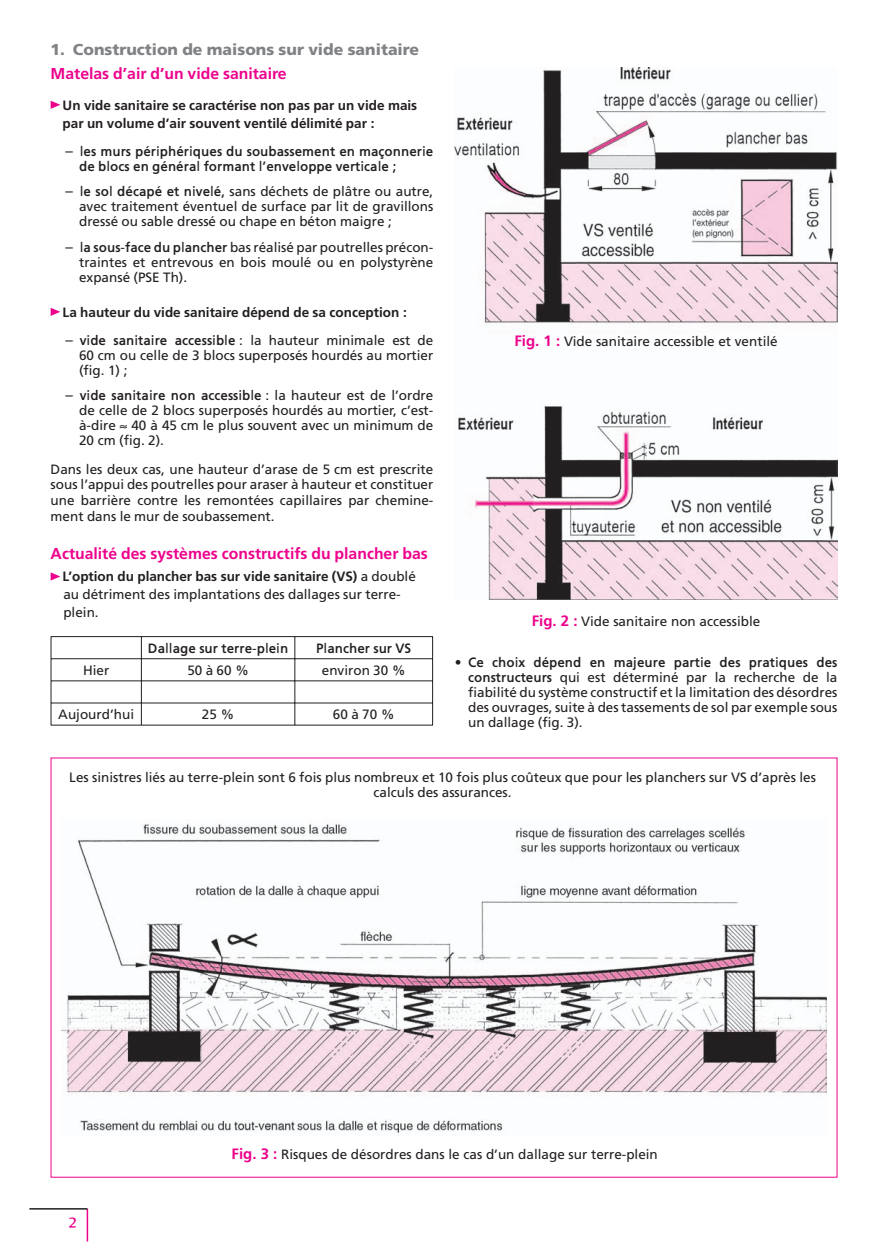
<style>
.page{position:relative;width:886px;height:1253px;background:#fff}
.page>*{position:absolute;margin:0;border:0;box-sizing:border-box;transform-origin:0 0}
.t1{font:700 15.75px "Frutiger";color:#ed028c}
.t2{font:900 15.75px "Frutiger";color:#808285}
.t3{font:15px "Advert Rough Two";color:#ed028c}
.t4{font:13.5px/15px "Frutiger";color:#231f20;text-align:justify}
.t5{font:13.5px/15px "Frutiger SB";color:#231f20}
.t6{font:700 13.5px/18px "Frutiger";color:#231f20}
.s1{font-family:"Frutiger";font-size:15px}
.s2{font-size:15px}
.s3{font-family:"Frutiger SB"}
.s4{font-family:"Frutiger"}
.s5{font-weight:700}
.s6{font-weight:700;font-size:15px;color:#ed028c}
</style>
<div class="page">
<hr style="left:87px;top:1209px;width:1px;height:32px;background:#ed028c">
<hr style="left:29px;top:1208px;width:58px;height:1px;background:#231f20">
<img style="left:61px;top:821px;width:766px;height:313px">
<img style="left:455px;top:67px;width:382px;height:532px">
<svg style="left:51px;top:101px;width:9px;height:8px"></svg>
<svg style="left:51px;top:308px;width:9px;height:8px"></svg>
<svg style="left:51px;top:572px;width:9px;height:8px"></svg>
<hr style="left:51px;top:636px;width:90px;height:1px;background:#231f20">
<hr style="left:141px;top:636px;width:154px;height:1px;background:#231f20">
<hr style="left:295px;top:636px;width:138px;height:1px;background:#231f20">
<hr style="left:51px;top:658px;width:90px;height:1px;background:#231f20">
<hr style="left:141px;top:658px;width:154px;height:1px;background:#231f20">
<hr style="left:295px;top:658px;width:138px;height:1px;background:#231f20">
<hr style="left:51px;top:680px;width:90px;height:1px;background:#231f20">
<hr style="left:141px;top:680px;width:154px;height:1px;background:#231f20">
<hr style="left:295px;top:680px;width:138px;height:1px;background:#231f20">
<hr style="left:51px;top:702px;width:90px;height:1px;background:#231f20">
<svg style="left:51px;top:637px;width:1px;height:88px"></svg>
<hr style="left:141px;top:702px;width:154px;height:1px;background:#231f20">
<svg style="left:141px;top:637px;width:1px;height:88px"></svg>
<hr style="left:295px;top:702px;width:138px;height:1px;background:#231f20">
<svg style="left:294px;top:637px;width:1px;height:88px"></svg>
<svg style="left:432px;top:637px;width:1px;height:88px"></svg>
<hr style="left:51px;top:725px;width:244px;height:1px;background:#231f20">
<hr style="left:295px;top:725px;width:138px;height:1px;background:#231f20">
<p class="t2" style="left:51px;top:43px;width:370px">1. Construction de maisons sur vide sanitaire</p>
<p class="t1" style="left:51px;top:67px;width:238px">Matelas d’air d’un vide sanitaire</p>
<p class="t6" style="left:63px;top:97px;width:356px">Un vide sanitaire se caractérise non pas par un vide mais par un volume d’air souvent ventilé délimité par :</p>
<p class="t5" style="left:79px;top:144px;width:356px;text-indent:-13px"><span class="s1">–</span> les murs périphériques du soubassement en maçonnerie de blocs en général formant l’enveloppe verticale ;</p>
<p class="t4" style="left:79px;top:185px;width:356px;text-indent:-13px"><span class="s2">–</span> <span class="s3">le sol décapé et nivelé,</span> sans déchets de plâtre ou autre, avec traitement éventuel de surface par lit de gravillons dressé ou sable dressé ou chape en béton maigre ;</p>
<p class="t4" style="left:79px;top:241px;width:356px;text-indent:-14px"><span class="s2">–</span> <span class="s3">la sous-face du plancher</span> bas réalisé par poutrelles précon&shy;traintes et entrevous en bois moulé ou en polystyrène expansé (PSE Th).</p>
<p class="t6" style="left:63px;top:304px;width:346px">La hauteur du vide sanitaire dépend de sa conception :</p>
<p class="t5" style="left:66px;top:333px;width:369px"><span class="s1">–</span> vide sanitaire accessible <span class="s4">: la hauteur minimale est de</span></p>
<p class="t4" style="left:79px;top:348px;width:356px">60 cm ou celle de 3 blocs superposés hourdés au mortier (fig. 1) ;</p>
<p class="t5" style="left:66px;top:389px;width:369px"><span class="s1">–</span> vide sanitaire non accessible <span class="s4">: la hauteur est de l’ordre</span></p>
<p class="t4" style="left:79px;top:404px;width:356px">de celle de 2 blocs superposés hourdés au mortier, c’est&shy;à-dire ≈ 40 à 45 cm le plus souvent avec un minimum de 20 cm (fig. 2).</p>
<p class="t4" style="left:51px;top:462px;width:384px;line-height:15.8px">Dans les deux cas, une hauteur d’arase de 5 cm est prescrite sous l’appui des poutrelles pour araser à hauteur et constituer une barrière contre les remontées capillaires par chemine&shy;ment dans le mur de soubassement.</p>
<p class="t1" style="left:51px;top:547px;width:379px">Actualité des systèmes constructifs du plancher bas</p>
<p class="t4" style="left:63px;top:569px;width:355px;line-height:18px;text-align:left"><span class="s5">L’option du plancher bas sur vide sanitaire (VS)</span> a doublé au détriment des implantations des dallages sur terre&shy;plein.</p>
<p class="t5" style="left:148px;top:641px;width:142px">Dallage sur terre-plein</p>
<p class="t5" style="left:316px;top:641px;width:97px">Plancher sur VS</p>
<p class="t4" style="left:83px;top:664px;width:28px">Hier</p>
<p class="t4" style="left:187px;top:664px;width:63px">50 à 60 %</p>
<p class="t4" style="left:322px;top:664px;width:85px">environ 30 %</p>
<p class="t4" style="left:58px;top:708px;width:77px">Aujourd’hui</p>
<p class="t4" style="left:202px;top:708px;width:34px">25 %</p>
<p class="t4" style="left:333px;top:708px;width:63px">60 à 70 %</p>
<p class="t4" style="left:514px;top:335px;width:265px"><span class="s6">Fig. 1 :</span> Vide sanitaire accessible et ventilé</p>
<p class="t4" style="left:532px;top:615px;width:230px"><span class="s6">Fig. 2 :</span> Vide sanitaire non accessible</p>
<p class="t5" style="left:455px;top:656px;width:384px"><span class="s4">•</span> Ce choix dépend en majeure partie des pratiques des</p>
<p class="t4" style="left:468px;top:671px;width:371px"><span class="s3">constructeurs</span> qui est déterminé par la recherche de la fiabilité du système constructif et la limitation des désordres des ouvrages, suite à des tassements de sol par exemple sous un dallage (fig. 3).</p>
<p class="t4" style="left:69px;top:770px;width:748px;line-height:15.8px;text-align:center">Les sinistres liés au terre-plein sont 6 fois plus nombreux et 10 fois plus coûteux que pour les planchers sur VS d’après les calculs des assurances.</p>
<p class="t3" style="left:68px;top:1217px;width:11px">2</p>
<p class="t4" style="left:232px;top:1147px;width:428px"><span class="s6">Fig. 3 :</span> Risques de désordres dans le cas d’un dallage sur terre-plein</p>
</div>
